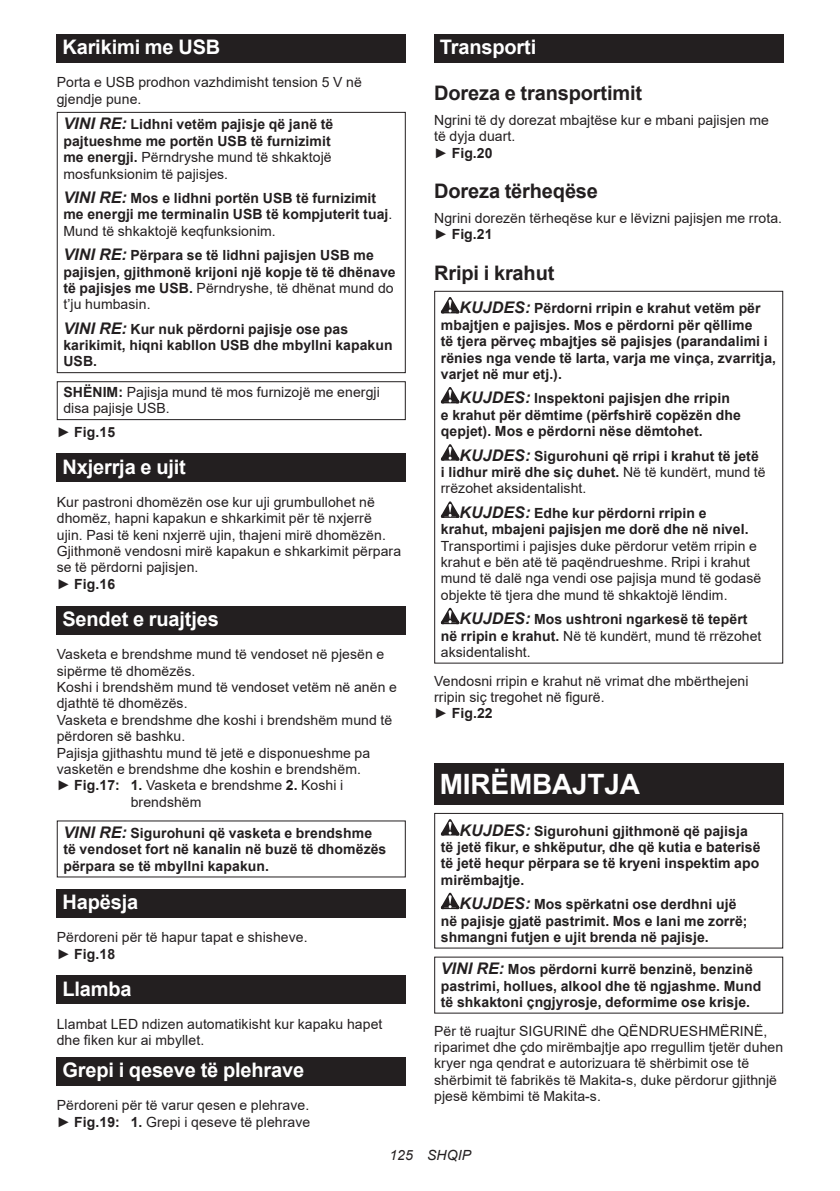
<style>
.page{position:relative;width:840px;height:1191px;background:#fff}
.page>*{position:absolute;margin:0;border:0;box-sizing:border-box;transform-origin:0 0}
.t1{font:700 28px "Arial";letter-spacing:-.01em;color:#fff}
.t2{font:700 20px "Arial";letter-spacing:-.01em;color:#fff}
.t3{font:700 20px "Arial";letter-spacing:-.01em;color:#231f20}
.t4{font:700 14px/16.4px "Arial";letter-spacing:.005em;color:#231f20}
.t5{font:14px/16.4px "Arial";letter-spacing:.005em;color:#231f20}
.t6{font:italic 14px "Arial";letter-spacing:.005em;color:#231f20}
.s1{font-style:italic;font-size:16px}
.s2{font-weight:400}
.s3{font-weight:700}
</style>
<div class="page">
<div style="left:57px;top:34px;width:348px;height:29px;background:#231f20"></div>
<div style="left:57px;top:112px;width:348px;height:261px;border:1px solid #231f20"></div>
<div style="left:57px;top:381px;width:348px;height:39px;border:1px solid #231f20"></div>
<div style="left:57px;top:453px;width:348px;height:29px;background:#231f20"></div>
<div style="left:57px;top:606px;width:348px;height:28px;background:#231f20"></div>
<div style="left:57px;top:888px;width:348px;height:29px;background:#231f20"></div>
<div style="left:57px;top:975px;width:348px;height:29px;background:#231f20"></div>
<div style="left:57px;top:1056px;width:348px;height:29px;background:#231f20"></div>
<div style="left:434px;top:34px;width:348px;height:29px;background:#231f20"></div>
<svg style="left:440px;top:297px;width:19px;height:16px"></svg>
<svg style="left:440px;top:387px;width:19px;height:16px"></svg>
<svg style="left:440px;top:444px;width:19px;height:16px"></svg>
<svg style="left:440px;top:501px;width:19px;height:17px"></svg>
<svg style="left:440px;top:608px;width:19px;height:16px"></svg>
<div style="left:434px;top:291px;width:348px;height:372px;border:1px solid #231f20"></div>
<div style="left:434px;top:764px;width:348px;height:41px;background:#231f20"></div>
<svg style="left:440px;top:819px;width:19px;height:16px"></svg>
<svg style="left:440px;top:892px;width:19px;height:17px"></svg>
<div style="left:434px;top:813px;width:348px;height:135px;border:1px solid #231f20"></div>
<h2 class="t2" style="left:62px;top:33px;width:159px">Karikimi me USB</h2>
<p class="t5" style="left:57px;top:74px;width:306px">Porta e USB prodhon vazhdimisht tension 5 V në gjendje pune.</p>
<p class="t4" style="left:63px;top:116px;width:271px"><span class="s1">VINI RE:</span> Lidhni vetëm pajisje që janë të pajtueshme me portën USB të furnizimit me energji. <span class="s2">Përndryshe mund të shkaktojë mosfunksionim të pajisjes.</span></p>
<p class="t4" style="left:63px;top:190px;width:330px"><span class="s1">VINI RE:</span> Mos e lidhni portën USB të furnizimit me energji me terminalin USB të kompjuterit tuaj<span class="s2">.<br>Mund të shkaktojë keqfunksionim.</span></p>
<p class="t4" style="left:63px;top:247px;width:333px"><span class="s1">VINI RE:</span> Përpara se të lidhni pajisjen USB me pajisjen, gjithmonë krijoni një kopje të të dhënave të pajisjes me USB. <span class="s2">Përndryshe, të dhënat mund do t’ju humbasin.</span></p>
<p class="t4" style="left:63px;top:321px;width:330px"><span class="s1">VINI RE:</span> Kur nuk përdorni pajisje ose pas karikimit, hiqni kabllon USB dhe mbyllni kapakun<br>USB.</p>
<p class="t5" style="left:63px;top:384px;width:318px"><span class="s3">SHËNIM:</span> Pajisja mund të mos furnizojë me energji disa pajisje USB.</p>
<p class="t4" style="left:57px;top:423px;width:60px"><span class="s2">►</span> Fig.15</p>
<h2 class="t2" style="left:62px;top:452px;width:125px">Nxjerrja e ujit</h2>
<p class="t5" style="left:57px;top:494px;width:346px">Kur pastroni dhomëzën ose kur uji grumbullohet në dhomëz, hapni kapakun e shkarkimit për të nxjerrë ujin. Pasi të keni nxjerrë ujin, thajeni mirë dhomëzën.<br>Gjithmonë vendosni mirë kapakun e shkarkimit përpara se të përdorni pajisjen.<br>► <span class="s3">Fig.16</span></p>
<h2 class="t2" style="left:62px;top:605px;width:158px">Sendet e ruajtjes</h2>
<p class="t5" style="left:57px;top:646px;width:329px">Vasketa e brendshme mund të vendoset në pjesën e</p>
<p class="t5" style="left:57px;top:662px;width:140px">sipërme të dhomëzës.</p>
<p class="t5" style="left:57px;top:679px;width:341px">Koshi i brendshëm mund të vendoset vetëm në anën e</p>
<p class="t5" style="left:57px;top:695px;width:132px">djathtë të dhomëzës.</p>
<p class="t5" style="left:57px;top:711px;width:337px">Vasketa e brendshme dhe koshi i brendshëm mund të</p>
<p class="t5" style="left:57px;top:728px;width:130px">përdoren së bashku.</p>
<p class="t5" style="left:57px;top:744px;width:315px">Pajisja gjithashtu mund të jetë e disponueshme pa</p>
<p class="t5" style="left:57px;top:760px;width:305px">vasketën e brendshme dhe koshin e brendshëm.</p>
<p class="t5" style="left:57px;top:777px;width:288px">► <span class="s3">Fig.17: 1.</span> Vasketa e brendshme <span class="s3">2.</span> Koshi i</p>
<p class="t5" style="left:131px;top:793px;width:72px">brendshëm</p>
<p class="t4" style="left:63px;top:825px;width:324px"><span class="s1">VINI RE:</span> Sigurohuni që vasketa e brendshme të vendoset fort në kanalin në buzë të dhomëzës përpara se të mbyllni kapakun.</p>
<h2 class="t2" style="left:62px;top:887px;width:77px">Hapësja</h2>
<p class="t5" style="left:57px;top:929px;width:252px">Përdoreni për të hapur tapat e shisheve. ► <span class="s3">Fig.18</span></p>
<h2 class="t2" style="left:62px;top:974px;width:71px">Llamba</h2>
<p class="t5" style="left:57px;top:1015px;width:327px">Llambat LED ndizen automatikisht kur kapaku hapet dhe fiken kur ai mbyllet.</p>
<h2 class="t2" style="left:62px;top:1055px;width:243px">Grepi i qeseve të plehrave</h2>
<p class="t5" style="left:57px;top:1097px;width:255px">Përdoreni për të varur qesen e plehrave. ► <span class="s3">Fig.19: 1.</span> Grepi i qeseve të plehrave</p>
<h2 class="t2" style="left:439px;top:33px;width:98px">Transporti</h2>
<h2 class="t3" style="left:434px;top:79px;width:209px">Doreza e transportimit</h2>
<p class="t5" style="left:434px;top:112px;width:336px">Ngrini të dy dorezat mbajtëse kur e mbani pajisjen me të dyja duart.<br>► <span class="s3">Fig.20</span></p>
<h2 class="t3" style="left:434px;top:177px;width:165px">Doreza tërheqëse</h2>
<p class="t5" style="left:434px;top:210px;width:349px">Ngrini dorezën tërheqëse kur e lëvizni pajisjen me rrota. ► <span class="s3">Fig.21</span></p>
<h2 class="t3" style="left:434px;top:259px;width:122px">Rripi i krahut</h2>
<p class="t4" style="left:440px;top:300px;width:336px;text-indent:19px"><span class="s1">KUJDES:</span> Përdorni rripin e krahut vetëm për mbajtjen e pajisjes. Mos e përdorni për qëllime<br>të tjera përveç mbajtjes së pajisjes (parandalimi i rënies nga vende të larta, varja me vinça, zvarritja, varjet në mur etj.).</p>
<p class="t4" style="left:440px;top:390px;width:301px;text-indent:19px"><span class="s1">KUJDES:</span> Inspektoni pajisjen dhe rripin e krahut për dëmtime (përfshirë copëzën dhe qepjet). Mos e përdorni nëse dëmtohet.</p>
<p class="t4" style="left:440px;top:447px;width:326px;text-indent:19px"><span class="s1">KUJDES:</span> Sigurohuni që rripi i krahut të jetë i lidhur mirë dhe siç duhet. <span class="s2">Në të kundërt, mund të rrëzohet aksidentalisht.</span></p>
<p class="t4" style="left:440px;top:505px;width:309px;text-indent:19px"><span class="s1">KUJDES:</span> Edhe kur përdorni rripin e krahut, mbajeni pajisjen me dorë dhe në nivel.</p>
<p class="t5" style="left:440px;top:537px;width:322px">Transportimi i pajisjes duke përdorur vetëm rripin e krahut e bën atë të paqëndrueshme. Rripi i krahut mund të dalë nga vendi ose pajisja mund të godasë objekte të tjera dhe mund të shkaktojë lëndim.</p>
<p class="t4" style="left:440px;top:611px;width:322px;text-indent:19px"><span class="s1">KUJDES:</span> Mos ushtroni ngarkesë të tepërt në rripin e krahut. <span class="s2">Në të kundërt, mund të rrëzohet aksidentalisht.</span></p>
<p class="t5" style="left:434px;top:672px;width:315px">Vendosni rripin e krahut në vrimat dhe mbërthejeni rripin siç tregohet në figurë.<br>► <span class="s3">Fig.22</span></p>
<h1 class="t1" style="left:439px;top:764px;width:201px">MIRËMBAJTJA</h1>
<p class="t4" style="left:440px;top:822px;width:321px;text-indent:19px"><span class="s1">KUJDES:</span> Sigurohuni gjithmonë që pajisja të jetë fikur, e shkëputur, dhe që kutia e baterisë të jetë hequr përpara se të kryeni inspektim apo mirëmbajtje.</p>
<p class="t4" style="left:440px;top:896px;width:308px;text-indent:19px"><span class="s1">KUJDES:</span> Mos spërkatni ose derdhni ujë në pajisje gjatë pastrimit. Mos e lani me zorrë; shmangni futjen e ujit brenda në pajisje.</p>
<p class="t4" style="left:440px;top:961px;width:322px"><span class="s1">VINI RE:</span> Mos përdorni kurrë benzinë, benzinë pastrimi, hollues, alkool dhe të ngjashme. Mund të shkaktoni çngjyrosje, deformime ose krisje.</p>
<p class="t5" style="left:434px;top:1022px;width:350px">Për të ruajtur SIGURINË dhe QËNDRUESHMËRINË, riparimet dhe çdo mirëmbajtje apo rregullim tjetër duhen kryer nga qendrat e autorizuara të shërbimit ose të shërbimit të fabrikës të Makita-s, duke përdorur gjithnjë pjesë këmbimi të Makita-s.</p>
<p class="t6" style="left:389px;top:1146px;width:83px">125 SHQIP</p>
</div>
